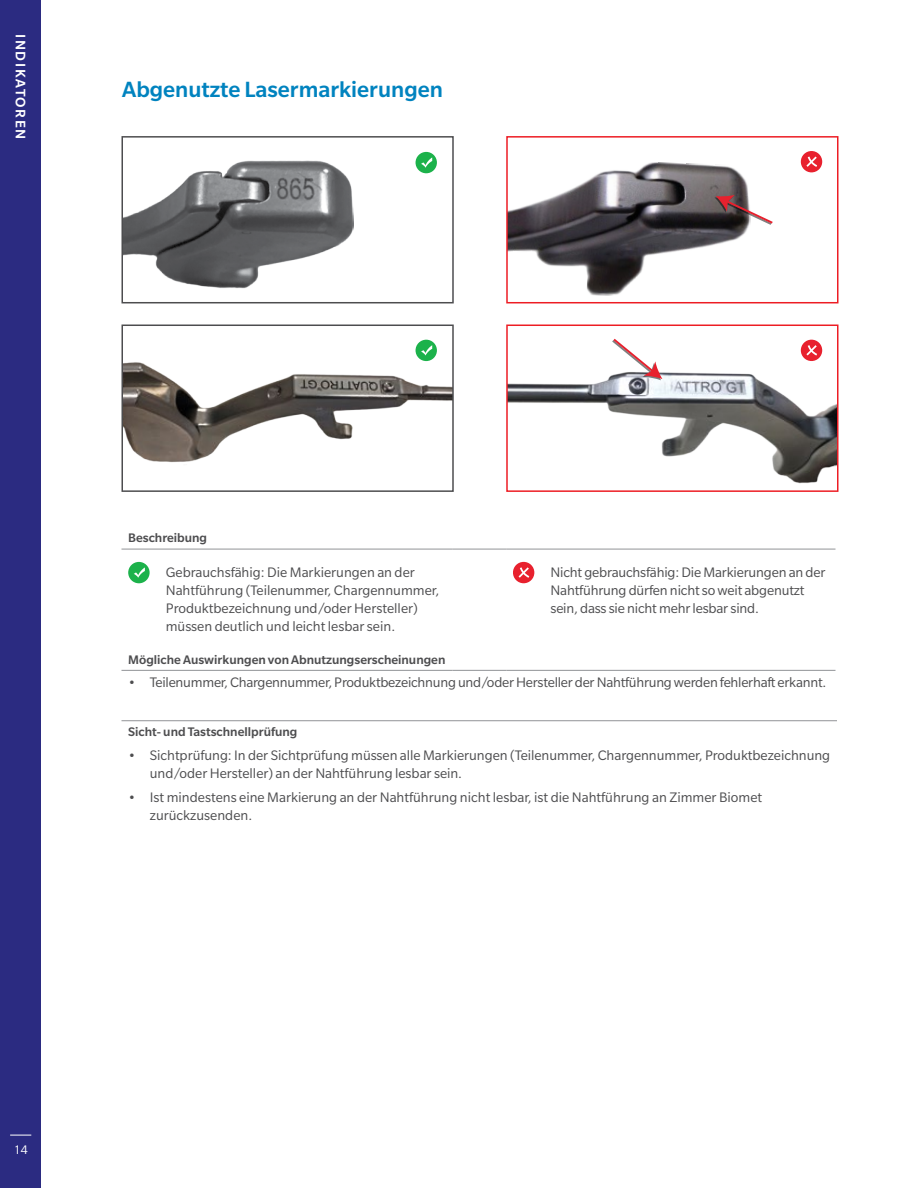
<style>
.page{position:relative;width:918px;height:1188px;background:#fff}
.page>*{position:absolute;margin:0;border:0;box-sizing:border-box;transform-origin:0 0}
.t1{font:500 24px "Slate Pro";color:#0083bf}
.t2{font:15px/18px "Slate Pro";color:#4d4d4f}
.t3{font:500 15px "Slate Pro";letter-spacing:.11em;color:#fff}
.t4{font:500 13.5px "Slate Pro";color:#4d4d4f}
.t5{font:13.5px "Slate Pro";color:#fff}
</style>
<div class="page">
<div style="left:0;top:0;width:41px;height:1188px;background:#2b2b81"></div>
<svg style="left:10px;top:1135px;width:21px;height:1px"></svg>
<img style="left:509px;top:162px;width:240px;height:134px">
<svg style="left:715px;top:195px;width:58px;height:30px"></svg>
<div style="left:506px;top:136px;width:332px;height:167px;border:2px solid #ed1d24"></div>
<img style="left:509px;top:372px;width:326px;height:112px">
<svg style="left:611px;top:338px;width:51px;height:42px"></svg>
<div style="left:506px;top:325px;width:332px;height:167px;border:2px solid #ed1d24"></div>
<img style="left:125px;top:161px;width:228px;height:127px">
<div style="left:122px;top:136px;width:332px;height:167px;border:2px solid #4d4d4f"></div>
<img style="left:125px;top:355px;width:326px;height:108px">
<div style="left:122px;top:325px;width:332px;height:167px;border:2px solid #4d4d4f"></div>
<hr style="left:122px;top:720px;width:715px;height:1px;background:#919396">
<hr style="left:122px;top:549px;width:330px;height:1px;background:#919396">
<hr style="left:452px;top:549px;width:54px;height:1px;background:#919396">
<hr style="left:506px;top:549px;width:330px;height:1px;background:#919396">
<hr style="left:122px;top:670px;width:330px;height:1px;background:#919396">
<hr style="left:452px;top:670px;width:54px;height:1px;background:#919396">
<hr style="left:506px;top:670px;width:330px;height:1px;background:#919396">
<div style="left:128px;top:562px;width:22px;height:21px;background:#1cb24b;border-radius:50%"></div>
<svg style="left:134px;top:567px;width:11px;height:11px"></svg>
<div style="left:513px;top:562px;width:21px;height:21px;background:#e8212e;border-radius:50%"></div>
<svg style="left:519px;top:567px;width:10px;height:11px"></svg>
<div style="left:416px;top:152px;width:21px;height:21px;background:#1cb24b;border-radius:50%"></div>
<svg style="left:421px;top:157px;width:11px;height:11px"></svg>
<div style="left:416px;top:340px;width:21px;height:21px;background:#1cb24b;border-radius:50%"></div>
<svg style="left:421px;top:345px;width:11px;height:11px"></svg>
<div style="left:801px;top:151px;width:21px;height:21px;background:#e8212e;border-radius:50%"></div>
<svg style="left:806px;top:157px;width:11px;height:10px"></svg>
<div style="left:801px;top:340px;width:21px;height:21px;background:#e8212e;border-radius:50%"></div>
<svg style="left:806px;top:345px;width:11px;height:11px"></svg>
<p class="t3" style="left:29px;top:34px;width:107px;rotate:90deg">INDIKATOREN</p>
<h1 class="t1" style="left:122px;top:76px;width:322px">Abgenutzte Lasermarkierungen</h1>
<p class="t4" style="left:128px;top:531px;width:80px">Beschreibung</p>
<p class="t2" style="left:166px;top:564px;width:275px">Gebrauchsfähig: Die Markierungen an der Nahtführung (Teilenummer, Chargennummer, Produktbezeichnung und/oder Hersteller) müssen deutlich und leicht lesbar sein.</p>
<p class="t2" style="left:550px;top:564px;width:277px">Nicht gebrauchsfähig: Die Markierungen an der<br>Nahtführung dürfen nicht so weit abgenutzt sein, dass sie nicht mehr lesbar sind.</p>
<p class="t4" style="left:128px;top:652px;width:319px">Mögliche Auswirkungen von Abnutzungserscheinungen</p>
<p class="t2" style="left:128px;top:673px;width:700px">• Teilenummer, Chargennummer, Produktbezeichnung und/oder Hersteller der Nahtführung werden fehlerhaft erkannt.</p>
<p class="t4" style="left:128px;top:725px;width:171px">Sicht- und Tastschnellprüfung</p>
<p class="t2" style="left:150px;top:746px;width:682px;text-indent:-22px">• Sichtprüfung: In der Sichtprüfung müssen alle Markierungen (Teilenummer, Chargennummer, Produktbezeichnung und/oder Hersteller) an der Nahtführung lesbar sein.</p>
<p class="t2" style="left:150px;top:789px;width:614px;text-indent:-22px">• Ist mindestens eine Markierung an der Nahtführung nicht lesbar, ist die Nahtführung an Zimmer Biomet zurückzusenden.</p>
<p class="t5" style="left:14px;top:1143px;width:15px">14</p>
</div>
